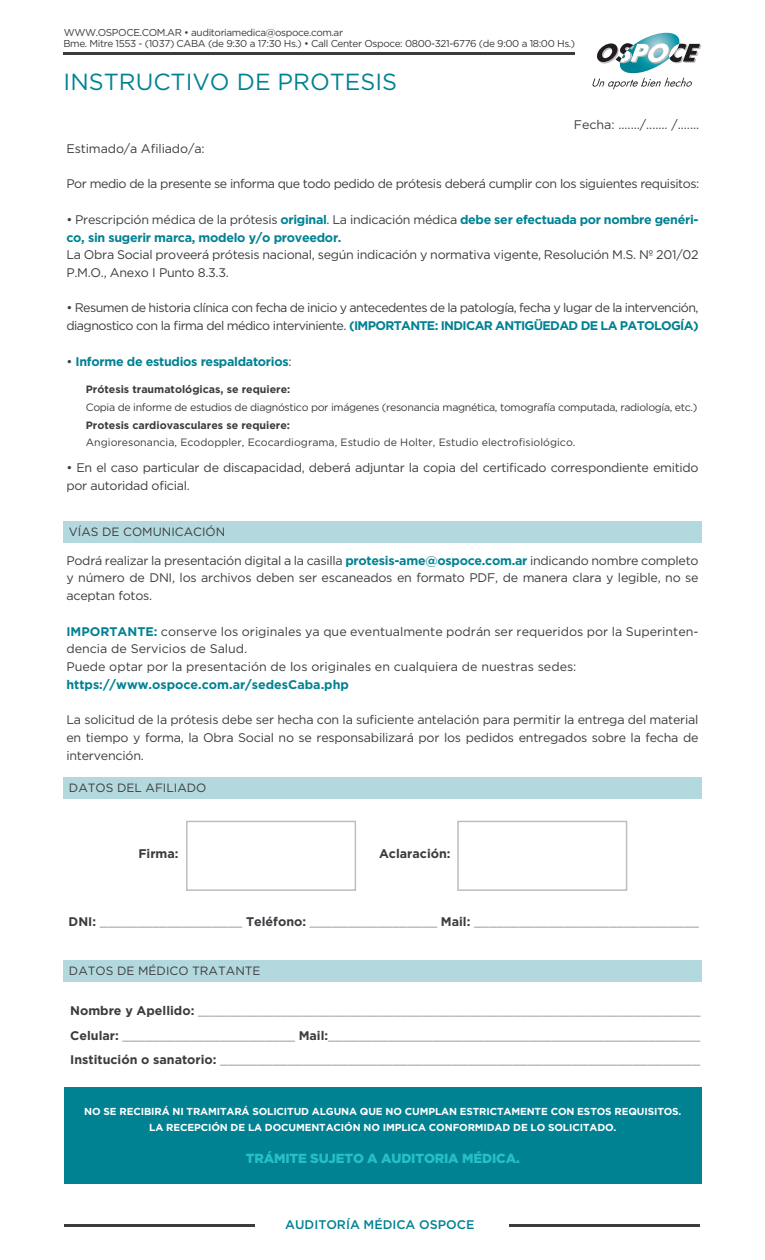
<style>
.page{position:relative;width:765px;height:1260px;background:#fff}
.page>*{position:absolute;margin:0;border:0;box-sizing:border-box;transform-origin:0 0}
.t1{font:23.38px "Gotham";color:#008293}
.t2{font:900 13.25px "Gotham";letter-spacing:-.01em;color:#26bec7}
.t3{font:12.5px/17.8px "Gotham";letter-spacing:-.025em;color:#3c3b3f}
.t4{font:700 12.5px/24.8px "Gotham";color:#bcbdc0;text-align:justify}
.t5{font:12.5px/17.8px "Gotham";color:#3c3b3f}
.t6{font:700 12.5px/17.8px "Gotham";letter-spacing:-.025em;color:#008293}
.t7{font:700 12.5px "Gotham";color:#008293}
.t8{font:500 12.5px "Gotham";color:#008293}
.t9{font:700 12.5px "Gotham";color:#3c3b3f}
.t10{font:12px "Gotham";color:#3c3b3f}
.t11{font:10.62px "Gotham";letter-spacing:-.03em;color:#3c3b3f}
.t12{font:10.62px "Gotham";color:#3c3b3f}
.t13{font:700 10.62px "Gotham";color:#3c3b3f}
.t14{font:700 10.12px/16.6px "Gotham";letter-spacing:-.01em;color:#fff;text-align:center}
.t15{font:10px "Gotham";letter-spacing:-.04em;color:#3c3b3f}
.s1{font-weight:400;color:#3c3b3f}
.s2{font-weight:700;color:#008293}
.s3{color:#3c3b3f}
</style>
<div class="page">
<svg style="left:592px;top:33px;width:109px;height:56px"></svg>
<hr style="left:64px;top:53px;width:511px;height:2px;background:#3c3b3f">
<hr style="left:64px;top:1224px;width:190px;height:2px;background:#3c3b3f">
<hr style="left:509px;top:1224px;width:191px;height:2px;background:#3c3b3f">
<div style="left:63px;top:521px;width:639px;height:21px;background:#b3d9de"></div>
<div style="left:64px;top:778px;width:638px;height:21px;background:#b3d9de"></div>
<div style="left:64px;top:960px;width:638px;height:21px;background:#b3d9de"></div>
<div style="left:64px;top:1087px;width:637px;height:96px;background:#008293"></div>
<div style="left:186px;top:821px;width:170px;height:70px;border:2px solid #bcbdc0"></div>
<div style="left:457px;top:821px;width:170px;height:70px;border:2px solid #bcbdc0"></div>
<p class="t15" style="left:64px;top:26px;width:281px">WWW.OSPOCE.COM.AR • auditoriamedica@ospoce.com.ar</p>
<p class="t15" style="left:63px;top:37px;width:513px">Bme. Mitre 1553 - (1037) CABA (de 9:30 a 17:30 Hs.) • Call Center Ospoce: 0800-321-6776 (de 9:00 a 18:00 Hs.)</p>
<h1 class="t1" style="left:64px;top:67px;width:335px">INSTRUCTIVO DE PROTESIS</h1>
<p class="t3" style="left:574px;top:116px;width:127px">Fecha: ......./....... /.......</p>
<p class="t3" style="left:66px;top:139px;width:140px">Estimado/a Afiliado/a:</p>
<p class="t3" style="left:66px;top:175px;width:634px">Por medio de la presente se informa que todo pedido de prótesis deberá cumplir con los siguientes requisitos:</p>
<p class="t6" style="left:66px;top:211px;width:634px"><span class="s1">• Prescripción médica de la prótesis</span> original<span class="s1">. La indicación médica</span> debe ser efectuada por nombre genéri&shy;co, sin sugerir marca, modelo y/o proveedor.</p>
<p class="t3" style="left:66px;top:246px;width:634px">La Obra Social proveerá prótesis nacional, según indicación y normativa vigente, Resolución M.S. Nº 201/02<br>P.M.O., Anexo I Punto 8.3.3.</p>
<p class="t3" style="left:66px;top:299px;width:634px">• Resumen de historia clínica con fecha de inicio y antecedentes de la patología, fecha y lugar de la intervención, diagnostico con la firma del médico interviniente. <span class="s2">(IMPORTANTE: INDICAR ANTIGÜEDAD DE LA PATOLOGÍA)</span></p>
<p class="t6" style="left:66px;top:352px;width:227px"><span class="s1">•</span> Informe de estudios respaldatorios<span class="s1">:</span></p>
<p class="t13" style="left:86px;top:382px;width:206px">Prótesis traumatológicas, se requiere:</p>
<p class="t11" style="left:86px;top:400px;width:613px">Copia de informe de estudios de diagnóstico por imágenes (resonancia magnética, tomografía computada, radiología, etc.)</p>
<p class="t13" style="left:86px;top:418px;width:206px">Protesis cardiovasculares se requiere:</p>
<p class="t12" style="left:86px;top:436px;width:491px">Angioresonancia, Ecodoppler, Ecocardiograma, Estudio de Holter, Estudio electrofisiológico.</p>
<p class="t3" style="left:66px;top:458px;width:634px">• En el caso particular de discapacidad, deberá adjuntar la copia del certificado correspondiente emitido por autoridad oficial.</p>
<p class="t10" style="left:69px;top:524px;width:158px">VÍAS DE COMUNICACIÓN</p>
<p class="t3" style="left:66px;top:551px;width:634px;text-align:justify">Podrá realizar la presentación digital a la casilla <span class="s2">protesis-ame@ospoce.com.ar</span> indicando nombre completo y número de DNI, los archivos deben ser escaneados en formato PDF, de manera clara y legible, no se aceptan fotos.</p>
<p class="t5" style="left:66px;top:622px;width:634px"><span class="s2">IMPORTANTE:</span> conserve los originales ya que eventualmente podrán ser requeridos por la Superinten&shy;dencia de Servicios de Salud.<br>Puede optar por la presentación de los originales en cualquiera de nuestras sedes:</p>
<p class="t7" style="left:66px;top:676px;width:284px">https://www.ospoce.com.ar/sedesCaba.php</p>
<p class="t3" style="left:66px;top:711px;width:634px;text-align:justify">La solicitud de la prótesis debe ser hecha con la suficiente antelación para permitir la entrega del material en tiempo y forma, la Obra Social no se responsabilizará por los pedidos entregados sobre la fecha de intervención.</p>
<p class="t10" style="left:69px;top:780px;width:139px">DATOS DEL AFILIADO</p>
<p class="t9" style="left:138px;top:846px;width:42px">Firma:</p>
<p class="t9" style="left:379px;top:846px;width:73px">Aclaración:</p>
<p class="t4" style="left:69px;top:909px;width:632px"><span class="s3">DNI:</span> ___________________ <span class="s3">Teléfono:</span> _________________ <span class="s3">Mail:</span> ______________________________</p>
<p class="t10" style="left:69px;top:963px;width:193px">DATOS DE MÉDICO TRATANTE</p>
<p class="t4" style="left:70px;top:998px;width:632px"><span class="s3">Nombre y Apellido:</span> ___________________________________________________________________ <span class="s3">Celular:</span> _______________________ <span class="s3">Mail:</span>__________________________________________________ <span class="s3">Institución o sanatorio:</span> ________________________________________________________________</p>
<p class="t14" style="left:84px;top:1103px;width:599px">NO SE RECIBIRÁ NI TRAMITARÁ SOLICITUD ALGUNA QUE NO CUMPLAN ESTRICTAMENTE CON ESTOS REQUISITOS.<br>LA RECEPCIÓN DE LA DOCUMENTACIÓN NO IMPLICA CONFORMIDAD DE LO SOLICITADO.</p>
<p class="t2" style="left:246px;top:1150px;width:275px">TRÁMITE SUJETO A AUDITORIA MÉDICA.</p>
<p class="t8" style="left:285px;top:1217px;width:191px">AUDITORÍA MÉDICA OSPOCE</p>
</div>
